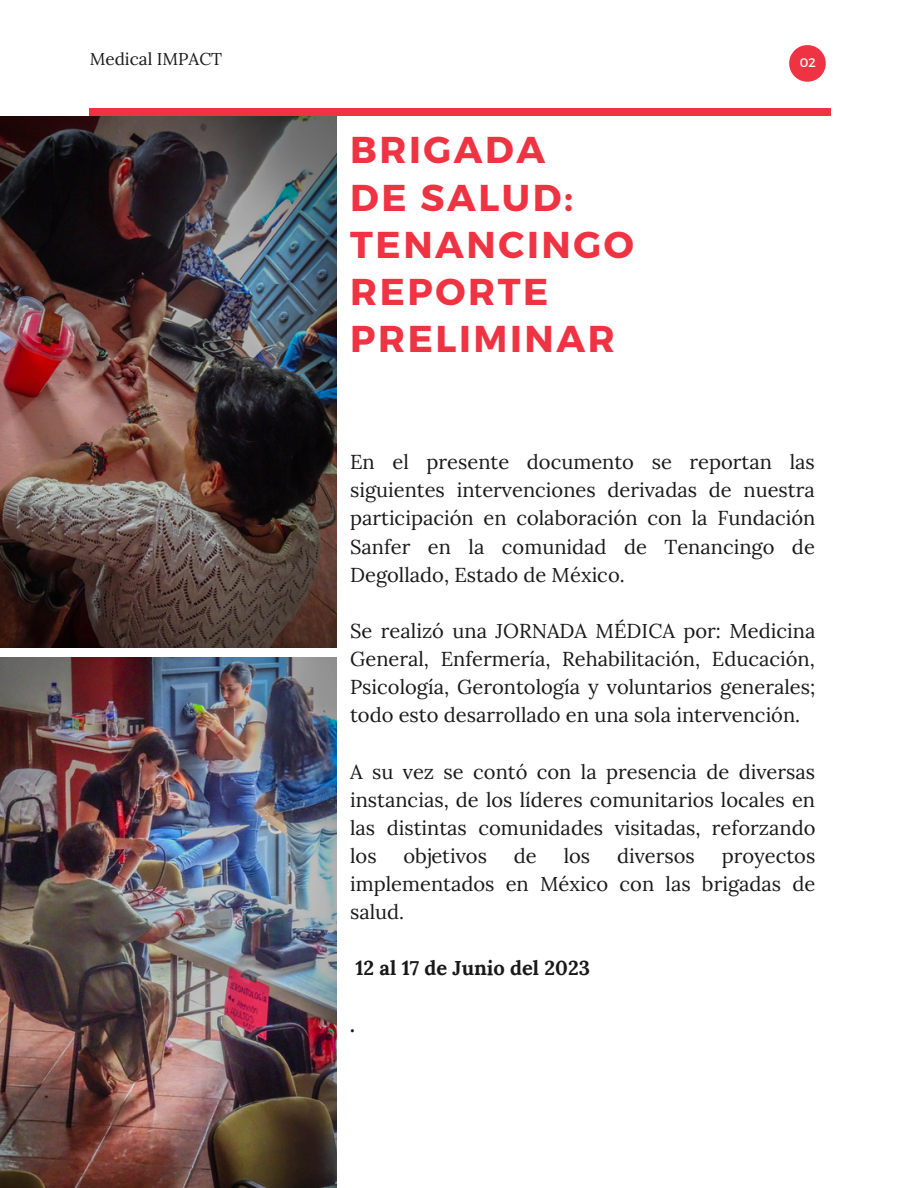
<style>
.page{position:relative;width:918px;height:1188px;background:#fff}
.page>*{position:absolute;margin:0;border:0;box-sizing:border-box;transform-origin:0 0}
.t1{font:700 37.35px/47.2px "Montserrat";letter-spacing:.07em;color:#ef3342}
.t2{font:20.1px/28.2px "Lora";color:#191919;text-align:justify}
.t3{font:700 20.1px "Lora";color:#191919}
.t4{font:17.1px "Lora";color:#191919}
.t5{font:12.45px "Montserrat";color:#fff}
</style>
<div class="page">
<div style="left:89px;top:108px;width:741px;height:8px;background:#ef3342"></div>
<svg style="left:789px;top:45px;width:37px;height:37px"></svg>
<img style="left:0;top:116px;width:336px;height:531px">
<img style="left:0;top:657px;width:336px;height:531px">
<p class="t4" style="left:90px;top:48px;width:134px">Medical IMPACT</p>
<p class="t5" style="left:800px;top:54px;width:17px">02</p>
<p class="t1" style="left:350px;top:125px;width:197px">BRIGADA</p>
<p class="t1" style="left:350px;top:172px;width:224px">DE SALUD:</p>
<p class="t1" style="left:350px;top:219px;width:285px">TENANCINGO</p>
<p class="t1" style="left:350px;top:266px;width:266px">REPORTE<br>PRELIMINAR</p>
<p class="t2" style="left:350px;top:448px;width:467px">En el presente documento se reportan las siguientes intervenciones derivadas de nuestra participación en colaboración con la Fundación Sanfer en la comunidad de Tenancingo de Degollado, Estado de México.</p>
<p class="t2" style="left:350px;top:616px;width:467px">Se realizó una JORNADA MÉDICA por: Medicina General, Enfermería, Rehabilitación, Educación, Psicología, Gerontología y voluntarios generales; todo esto desarrollado en una sola intervención.</p>
<p class="t2" style="left:350px;top:757px;width:467px">A su vez se contó con la presencia de diversas instancias, de los líderes comunitarios locales en las distintas comunidades visitadas, reforzando los</p>
<p class="t2" style="left:404px;top:841px;width:85px">objetivos</p>
<p class="t2" style="left:514px;top:841px;width:24px">de</p>
<p class="t2" style="left:564px;top:841px;width:28px">los</p>
<p class="t2" style="left:617px;top:841px;width:79px">diversos</p>
<p class="t2" style="left:350px;top:841px;width:467px;text-indent:372px">proyectos implementados en México con las brigadas de salud.</p>
<p class="t3" style="left:355px;top:955px;width:236px">12 al 17 de Junio del 2023</p>
<p class="t3" style="left:350px;top:1011px;width:6px">.</p>
</div>
